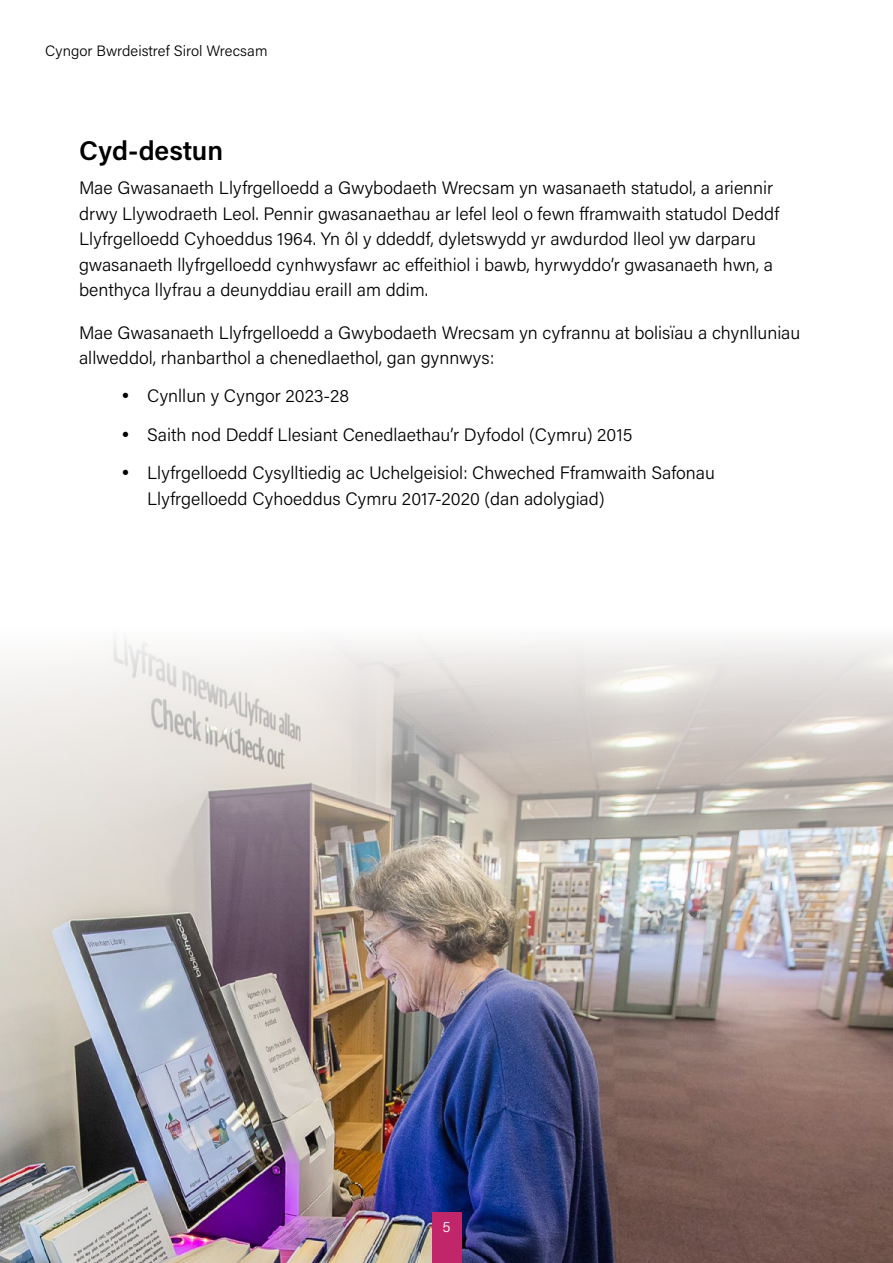
<style>
.page{position:relative;width:893px;height:1263px;background:#fff}
.page>*{position:absolute;margin:0;border:0;box-sizing:border-box;transform-origin:0 0}
.t1{font:600 27px "Acumin Pro";color:#000}
.t2{font:300 18px/25.5px "Acumin Pro";color:#000}
.t3{font:300 15px "Acumin Pro";letter-spacing:.005em;color:#000}
.t4{font:300 15px "Acumin Pro";color:#fff}
</style>
<div class="page">
<img style="left:0;top:638px;width:893px;height:625px">
<div style="left:432px;top:1213px;width:29px;height:50px;background:#c2266a"></div>
<p class="t3" style="left:45px;top:40px;width:224px">Cyngor Bwrdeistref Sirol Wrecsam</p>
<h2 class="t1" style="left:79px;top:132px;width:146px">Cyd-destun</h2>
<p class="t2" style="left:79px;top:174px;width:702px">Mae Gwasanaeth Llyfrgelloedd a Gwybodaeth Wrecsam yn wasanaeth statudol, a ariennir drwy Llywodraeth Leol. Pennir gwasanaethau ar lefel leol o fewn fframwaith statudol Deddf Llyfrgelloedd Cyhoeddus 1964. Yn ôl y ddeddf, dyletswydd yr awdurdod lleol yw darparu gwasanaeth llyfrgelloedd cynhwysfawr ac effeithiol i bawb, hyrwyddo’r gwasanaeth hwn, a benthyca llyfrau a deunyddiau eraill am ddim.</p>
<p class="t2" style="left:79px;top:319px;width:723px">Mae Gwasanaeth Llyfrgelloedd a Gwybodaeth Wrecsam yn cyfrannu at bolisïau a chynlluniau allweddol, rhanbarthol a chenedlaethol, gan gynnwys:</p>
<p class="t2" style="left:147px;top:383px;width:203px">Cynllun y Cyngor 2023-28</p>
<p class="t2" style="left:147px;top:421px;width:487px">Saith nod Deddf Llesiant Cenedlaethau’r Dyfodol (Cymru) 2015</p>
<p class="t2" style="left:147px;top:459px;width:569px">Llyfrgelloedd Cysylltiedig ac Uchelgeisiol: Chweched Fframwaith Safonau<br>Llyfrgelloedd Cyhoeddus Cymru 2017-2020 (dan adolygiad)</p>
<p class="t4" style="left:442px;top:1216px;width:10px">5</p>
</div>
